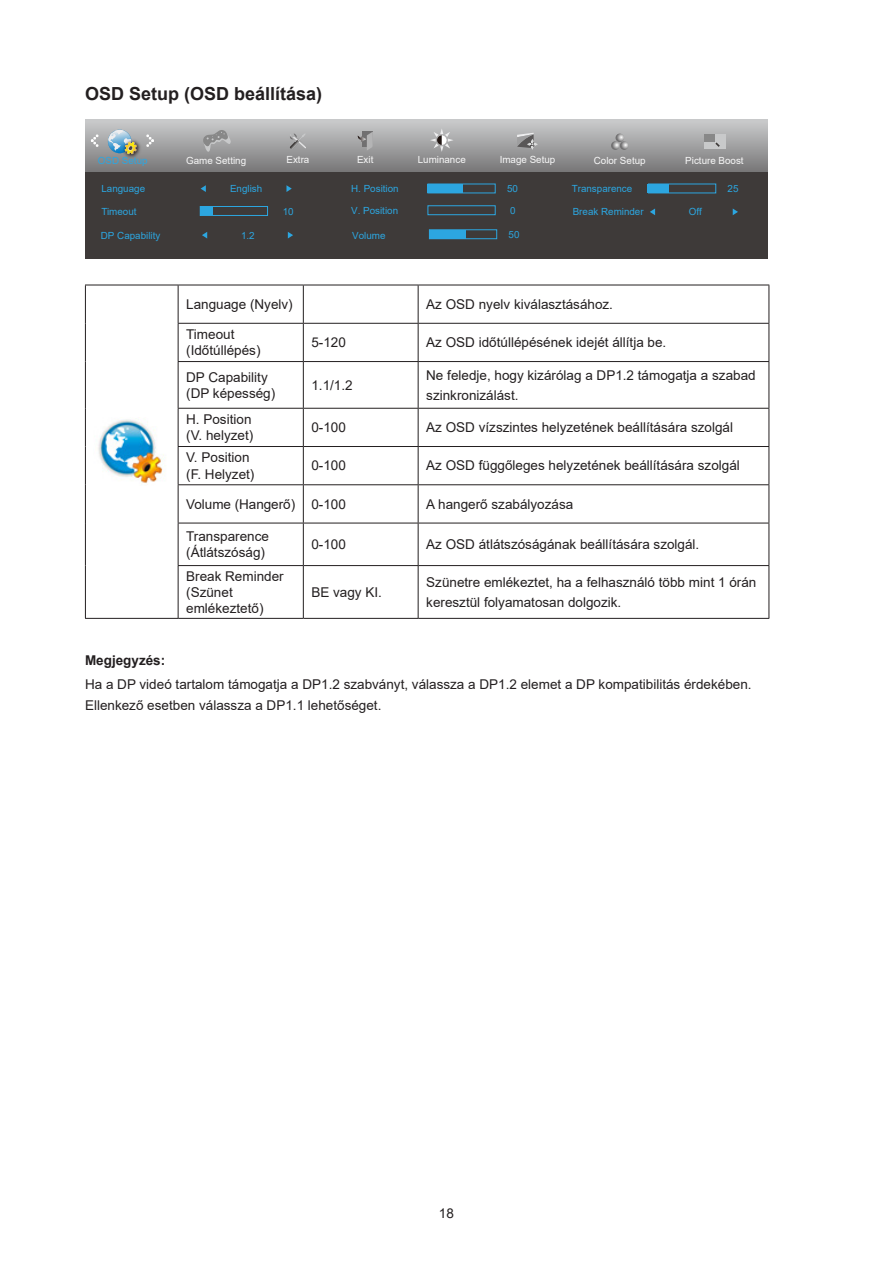
<style>
.page{position:relative;width:893px;height:1263px;background:#fff}
.page>*{position:absolute;margin:0;border:0;box-sizing:border-box;transform-origin:0 0}
.Heading_3{font:700 18px "Arial";color:#231f20}
.无间隔{font:13.5px/16.2px "Arial";color:#231f20}
.正文_text-1{font:13.5px/20.2px "Arial";color:#231f20}
.content_bold{font:700 13.5px "Arial";color:#231f20}
.t1{font:9.75px "Arial";color:#2ca6e0}
.t2{font:9.75px "Arial";color:#f7f7f7}
</style>
<div class="page">
<svg style="left:85px;top:119px;width:683px;height:53px;background:#a0a0a1"></svg>
<div style="left:85px;top:172px;width:683px;height:87px;background:#3e3a39"></div>
<svg style="left:91px;top:134px;width:8px;height:13px"></svg>
<svg style="left:146px;top:134px;width:8px;height:13px"></svg>
<svg style="left:358px;top:132px;width:15px;height:19px"></svg>
<svg style="left:289px;top:133px;width:18px;height:16px"></svg>
<svg style="left:430px;top:128px;width:23px;height:24px"></svg>
<svg style="left:517px;top:133px;width:21px;height:17px"></svg>
<svg style="left:611px;top:134px;width:17px;height:16px"></svg>
<div style="left:428px;top:205px;width:68px;height:10px;border:1px solid #2ca6e0"></div>
<div style="left:648px;top:184px;width:21px;height:9px;background:#2ca6e0"></div>
<div style="left:648px;top:184px;width:68px;height:9px;border:1px solid #2ca6e0"></div>
<div style="left:429px;top:230px;width:37px;height:9px;background:#2ca6e0"></div>
<div style="left:429px;top:229px;width:68px;height:10px;border:1px solid #2ca6e0"></div>
<svg style="left:201px;top:185px;width:5px;height:7px"></svg>
<svg style="left:286px;top:185px;width:6px;height:7px"></svg>
<div style="left:200px;top:206px;width:68px;height:10px;border:1px solid #2ca6e0"></div>
<div style="left:200px;top:206px;width:13px;height:9px;background:#2ca6e0"></div>
<div style="left:428px;top:184px;width:35px;height:9px;background:#2ca6e0"></div>
<svg style="left:202px;top:232px;width:5px;height:7px"></svg>
<svg style="left:288px;top:232px;width:5px;height:6px"></svg>
<svg style="left:650px;top:208px;width:5px;height:7px"></svg>
<svg style="left:733px;top:208px;width:5px;height:7px"></svg>
<img style="left:121px;top:138px;width:23px;height:23px">
<svg style="left:108px;top:130px;width:29px;height:24px"></svg>
<div style="left:704px;top:134px;width:21px;height:15px;background:#c8c9ca"></div>
<div style="left:704px;top:134px;width:11px;height:8px;background:#888"></div>
<svg style="left:715px;top:142px;width:5px;height:5px"></svg>
<svg style="left:203px;top:130px;width:28px;height:22px"></svg>
<hr style="left:85px;top:285px;width:93px;height:1px;background:#231f20">
<hr style="left:85px;top:285px;width:1px;height:38px;background:#231f20">
<hr style="left:178px;top:285px;width:125px;height:1px;background:#231f20">
<hr style="left:178px;top:285px;width:1px;height:38px;background:#231f20">
<hr style="left:303px;top:285px;width:115px;height:1px;background:#231f20">
<hr style="left:303px;top:285px;width:1px;height:38px;background:#231f20">
<hr style="left:418px;top:285px;width:351px;height:1px;background:#231f20">
<hr style="left:418px;top:285px;width:1px;height:38px;background:#231f20">
<hr style="left:769px;top:285px;width:1px;height:38px;background:#231f20">
<hr style="left:85px;top:323px;width:1px;height:39px;background:#231f20">
<hr style="left:178px;top:323px;width:125px;height:1px;background:#231f20">
<hr style="left:178px;top:324px;width:1px;height:37px;background:#231f20">
<hr style="left:303px;top:323px;width:115px;height:1px;background:#231f20">
<hr style="left:303px;top:324px;width:1px;height:37px;background:#231f20">
<hr style="left:418px;top:323px;width:351px;height:1px;background:#231f20">
<hr style="left:418px;top:324px;width:1px;height:37px;background:#231f20">
<hr style="left:769px;top:324px;width:1px;height:37px;background:#231f20">
<hr style="left:85px;top:362px;width:1px;height:46px;background:#231f20">
<hr style="left:178px;top:361px;width:125px;height:1px;background:#231f20">
<hr style="left:178px;top:362px;width:1px;height:46px;background:#231f20">
<hr style="left:303px;top:361px;width:115px;height:1px;background:#231f20">
<hr style="left:303px;top:362px;width:1px;height:46px;background:#231f20">
<hr style="left:418px;top:361px;width:351px;height:1px;background:#231f20">
<hr style="left:418px;top:362px;width:1px;height:46px;background:#231f20">
<hr style="left:769px;top:362px;width:1px;height:46px;background:#231f20">
<hr style="left:85px;top:408px;width:1px;height:38px;background:#231f20">
<hr style="left:178px;top:408px;width:125px;height:1px;background:#231f20">
<hr style="left:178px;top:409px;width:1px;height:37px;background:#231f20">
<hr style="left:303px;top:408px;width:115px;height:1px;background:#231f20">
<hr style="left:303px;top:409px;width:1px;height:37px;background:#231f20">
<hr style="left:418px;top:408px;width:351px;height:1px;background:#231f20">
<hr style="left:418px;top:409px;width:1px;height:37px;background:#231f20">
<hr style="left:769px;top:409px;width:1px;height:37px;background:#231f20">
<hr style="left:85px;top:446px;width:1px;height:39px;background:#231f20">
<hr style="left:178px;top:446px;width:125px;height:1px;background:#231f20">
<hr style="left:178px;top:447px;width:1px;height:37px;background:#231f20">
<hr style="left:303px;top:446px;width:115px;height:1px;background:#231f20">
<hr style="left:303px;top:447px;width:1px;height:37px;background:#231f20">
<hr style="left:418px;top:446px;width:351px;height:1px;background:#231f20">
<hr style="left:418px;top:447px;width:1px;height:37px;background:#231f20">
<hr style="left:769px;top:447px;width:1px;height:37px;background:#231f20">
<hr style="left:85px;top:485px;width:1px;height:38px;background:#231f20">
<hr style="left:178px;top:484px;width:125px;height:1px;background:#231f20">
<hr style="left:178px;top:485px;width:1px;height:38px;background:#231f20">
<hr style="left:303px;top:484px;width:115px;height:1px;background:#231f20">
<hr style="left:303px;top:485px;width:1px;height:38px;background:#231f20">
<hr style="left:418px;top:484px;width:351px;height:1px;background:#231f20">
<hr style="left:418px;top:485px;width:1px;height:38px;background:#231f20">
<hr style="left:769px;top:485px;width:1px;height:38px;background:#231f20">
<hr style="left:85px;top:523px;width:1px;height:43px;background:#231f20">
<hr style="left:178px;top:523px;width:125px;height:1px;background:#231f20">
<hr style="left:178px;top:523px;width:1px;height:42px;background:#231f20">
<hr style="left:303px;top:523px;width:115px;height:1px;background:#231f20">
<hr style="left:303px;top:523px;width:1px;height:42px;background:#231f20">
<hr style="left:418px;top:523px;width:351px;height:1px;background:#231f20">
<hr style="left:418px;top:523px;width:1px;height:42px;background:#231f20">
<hr style="left:769px;top:523px;width:1px;height:42px;background:#231f20">
<hr style="left:85px;top:566px;width:1px;height:52px;background:#231f20">
<hr style="left:178px;top:565px;width:125px;height:1px;background:#231f20">
<hr style="left:178px;top:566px;width:1px;height:52px;background:#231f20">
<hr style="left:303px;top:565px;width:115px;height:1px;background:#231f20">
<hr style="left:303px;top:566px;width:1px;height:52px;background:#231f20">
<hr style="left:418px;top:565px;width:351px;height:1px;background:#231f20">
<hr style="left:418px;top:566px;width:1px;height:52px;background:#231f20">
<hr style="left:769px;top:566px;width:1px;height:52px;background:#231f20">
<hr style="left:85px;top:618px;width:93px;height:1px;background:#231f20">
<hr style="left:178px;top:618px;width:125px;height:1px;background:#231f20">
<hr style="left:303px;top:618px;width:115px;height:1px;background:#231f20">
<hr style="left:418px;top:618px;width:351px;height:1px;background:#231f20">
<img style="left:98px;top:419px;width:66px;height:66px">
<p class="Heading_3" style="left:85px;top:81px;width:239px">OSD Setup (OSD beállítása)</p>
<p class="t2" style="left:286px;top:153px;width:24px">Extra</p>
<p class="t2" style="left:357px;top:153px;width:18px">Exit</p>
<p class="t2" style="left:418px;top:153px;width:50px">Luminance</p>
<p class="t2" style="left:500px;top:153px;width:57px">Image Setup</p>
<p class="t2" style="left:594px;top:153px;width:53px">Color Setup</p>
<p class="t1" style="left:351px;top:182px;width:49px">H. Position</p>
<p class="t1" style="left:507px;top:182px;width:12px">50</p>
<p class="t1" style="left:351px;top:204px;width:48px">V. Position</p>
<p class="t1" style="left:510px;top:204px;width:7px">0</p>
<p class="t1" style="left:98px;top:153px;width:51px">OSD Setup</p>
<p class="t2" style="left:186px;top:153px;width:62px">Game Setting</p>
<p class="t2" style="left:685px;top:153px;width:60px">Picture Boost</p>
<p class="t1" style="left:572px;top:182px;width:62px">Transparence</p>
<p class="t1" style="left:728px;top:182px;width:12px">25</p>
<p class="t1" style="left:101px;top:182px;width:45px">Language</p>
<p class="t1" style="left:230px;top:182px;width:34px">English</p>
<p class="t1" style="left:101px;top:205px;width:37px">Timeout</p>
<p class="t1" style="left:283px;top:205px;width:12px">10</p>
<p class="t1" style="left:101px;top:229px;width:61px">DP Capability</p>
<p class="t1" style="left:241px;top:229px;width:15px">1.2</p>
<p class="t1" style="left:352px;top:229px;width:35px">Volume</p>
<p class="t1" style="left:573px;top:205px;width:72px">Break Reminder</p>
<p class="t1" style="left:689px;top:205px;width:14px">Off</p>
<p class="t1" style="left:509px;top:228px;width:12px">50</p>
<p class="无间隔" style="left:186px;top:296px;width:108px">Language (Nyelv)</p>
<p class="无间隔" style="left:426px;top:296px;width:188px">Az OSD nyelv kiválasztásához.</p>
<p class="无间隔" style="left:186px;top:326px;width:76px">Timeout (Időtúllépés)</p>
<p class="无间隔" style="left:311px;top:334px;width:36px">5-120</p>
<p class="无间隔" style="left:426px;top:334px;width:242px">Az OSD időtúllépésének idejét állítja be.</p>
<p class="无间隔" style="left:186px;top:369px;width:83px">DP Capability</p>
<p class="无间隔" style="left:186px;top:385px;width:91px">(DP képesség)</p>
<p class="正文_text-1" style="left:311px;top:375px;width:43px">1.1/1.2</p>
<p class="正文_text-1" style="left:426px;top:365px;width:331px">Ne feledje, hogy kizárólag a DP1.2 támogatja a szabad szinkronizálást.</p>
<p class="无间隔" style="left:186px;top:411px;width:69px">H. Position (V. helyzet)</p>
<p class="无间隔" style="left:311px;top:419px;width:36px">0-100</p>
<p class="无间隔" style="left:426px;top:419px;width:308px">Az OSD vízszintes helyzetének beállítására szolgál</p>
<p class="无间隔" style="left:186px;top:449px;width:70px">V. Position (F. Helyzet)</p>
<p class="无间隔" style="left:311px;top:457px;width:36px">0-100</p>
<p class="无间隔" style="left:426px;top:457px;width:315px">Az OSD függőleges helyzetének beállítására szolgál</p>
<p class="无间隔" style="left:186px;top:496px;width:110px">Volume (Hangerő)</p>
<p class="正文_text-1" style="left:311px;top:494px;width:36px">0-100</p>
<p class="正文_text-1" style="left:426px;top:494px;width:149px">A hangerő szabályozása</p>
<p class="无间隔" style="left:186px;top:528px;width:84px">Transparence (Átlátszóság)</p>
<p class="无间隔" style="left:311px;top:536px;width:36px">0-100</p>
<p class="无间隔" style="left:426px;top:536px;width:275px">Az OSD átlátszóságának beállítására szolgál.</p>
<p class="无间隔" style="left:186px;top:568px;width:99px">Break Reminder (Szünet emlékeztető)</p>
<p class="正文_text-1" style="left:311px;top:582px;width:72px">BE vagy KI.</p>
<p class="正文_text-1" style="left:426px;top:572px;width:332px">Szünetre emlékeztet, ha a felhasználó több mint 1 órán keresztül folyamatosan dolgozik.</p>
<p class="content_bold" style="left:85px;top:650px;width:82px">Megjegyzés:</p>
<p class="正文_text-1" style="left:85px;top:674px;width:668px">Ha a DP videó tartalom támogatja a DP1.2 szabványt, válassza a DP1.2 elemet a DP kompatibilitás érdekében.<br>Ellenkező esetben válassza a DP1.1 lehetőséget.</p>
<p class="正文_text-1" style="left:439px;top:1203px;width:17px">18</p>
</div>
